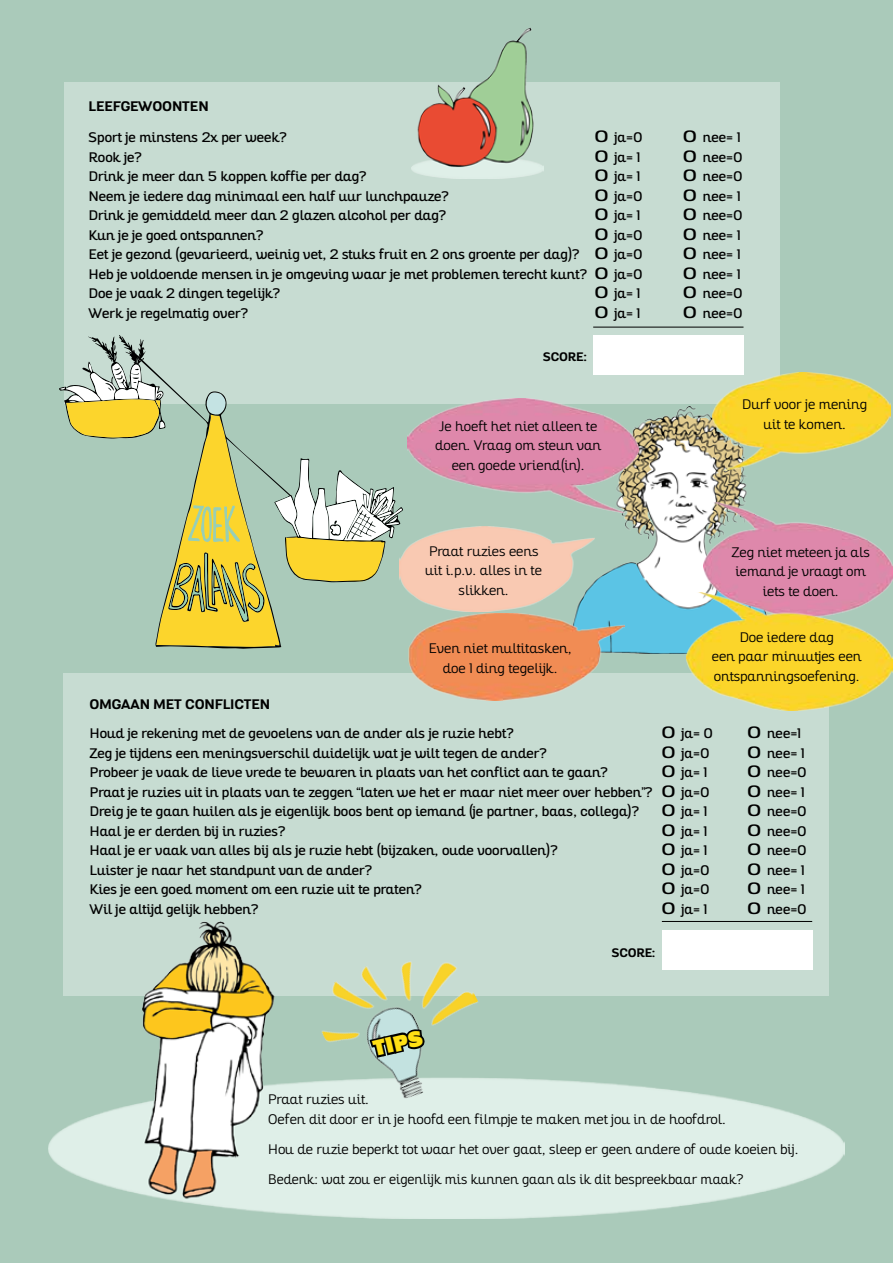
<style>
.page{position:relative;width:893px;height:1263px;background:#aacaba}
.page>*{position:absolute;margin:0;border:0;box-sizing:border-box;transform-origin:0 0}
.t1{font:900 21.3px "Altair";color:#ffe014}
.t2{font:13.5px "Altair";color:#000}
.t3{font:300 13.5px/19.5px "Altair";color:#000;text-align:center}
.t4{font:700 13.5px "Altair";color:#000}
.t5{font:13.5px "Altair";color:#010202}
.t6{font:700 12px "Altair";color:#000}
.s1{font-size:15.9px}
</style>
<div class="page">
<div style="left:64px;top:673px;width:765px;height:323px;background:#c7dcd2"></div>
<div style="left:64px;top:82px;width:715px;height:321px;background:#c7dcd2"></div>
<hr style="left:593px;top:327px;width:150px;height:1px;background:#000">
<div style="left:593px;top:335px;width:150px;height:40px;background:#fff"></div>
<img style="left:411px;top:28px;width:133px;height:151px">
<img style="left:48px;top:921px;width:797px;height:297px">
<svg style="left:59px;top:335px;width:345px;height:312px"></svg>
<img style="left:399px;top:526px;width:147px;height:85px">
<img style="left:304px;top:928px;width:200px;height:193px">
<svg style="left:367px;top:1003px;width:61px;height:57px"></svg>
<img style="left:546px;top:407px;width:201px;height:246px">
<img style="left:713px;top:372px;width:177px;height:99px">
<img style="left:704px;top:502px;width:189px;height:90px">
<img style="left:408px;top:398px;width:231px;height:115px">
<img style="left:409px;top:613px;width:216px;height:87px">
<img style="left:686px;top:592px;width:207px;height:118px">
<p class="t4" style="left:89px;top:97px;width:121px">LEEFGEWOONTEN</p>
<p class="t2" style="left:89px;top:129px;width:199px">Sport je minstens 2x per week?</p>
<p class="t2" style="left:594px;top:129px;width:50px"><span class="s1">0</span> ja=0</p>
<p class="t2" style="left:683px;top:129px;width:59px"><span class="s1">0</span> nee= 1</p>
<p class="t2" style="left:89px;top:148px;width:54px">Rook je?</p>
<p class="t2" style="left:594px;top:148px;width:48px"><span class="s1">0</span> ja= 1</p>
<p class="t2" style="left:683px;top:148px;width:62px"><span class="s1">0</span> nee=0</p>
<p class="t2" style="left:89px;top:168px;width:279px">Drink je meer dan 5 koppen koffie per dag?</p>
<p class="t2" style="left:594px;top:168px;width:48px"><span class="s1">0</span> ja= 1</p>
<p class="t2" style="left:683px;top:168px;width:62px"><span class="s1">0</span> nee=0</p>
<p class="t2" style="left:89px;top:187px;width:361px">Neem je iedere dag minimaal een half uur lunchpauze?</p>
<p class="t2" style="left:594px;top:187px;width:50px"><span class="s1">0</span> ja=0</p>
<p class="t2" style="left:683px;top:187px;width:59px"><span class="s1">0</span> nee= 1</p>
<p class="t2" style="left:89px;top:207px;width:359px">Drink je gemiddeld meer dan 2 glazen alcohol per dag?</p>
<p class="t2" style="left:594px;top:207px;width:48px"><span class="s1">0</span> ja= 1</p>
<p class="t2" style="left:683px;top:207px;width:62px"><span class="s1">0</span> nee=0</p>
<p class="t2" style="left:89px;top:226px;width:176px">Kun je je goed ontspannen?</p>
<p class="t2" style="left:594px;top:226px;width:50px"><span class="s1">0</span> ja=0</p>
<p class="t2" style="left:683px;top:226px;width:59px"><span class="s1">0</span> nee= 1</p>
<p class="t2" style="left:89px;top:246px;width:555px">Eet je gezond (gevarieerd, weinig vet, 2 stuks fruit en 2 ons groente per dag)? <span class="s1">0</span> ja=0</p>
<p class="t2" style="left:683px;top:246px;width:59px"><span class="s1">0</span> nee= 1</p>
<p class="t2" style="left:89px;top:265px;width:555px">Heb je voldoende mensen in je omgeving waar je met problemen terecht kunt? <span class="s1">0</span> ja=0</p>
<p class="t2" style="left:683px;top:265px;width:59px"><span class="s1">0</span> nee= 1</p>
<p class="t2" style="left:89px;top:285px;width:193px">Doe je vaak 2 dingen tegelijk?</p>
<p class="t2" style="left:594px;top:285px;width:48px"><span class="s1">0</span> ja= 1</p>
<p class="t2" style="left:683px;top:285px;width:62px"><span class="s1">0</span> nee=0</p>
<p class="t2" style="left:89px;top:304px;width:161px">Werk je regelmatig over?</p>
<p class="t2" style="left:594px;top:304px;width:48px"><span class="s1">0</span> ja= 1</p>
<p class="t2" style="left:683px;top:304px;width:62px"><span class="s1">0</span> nee=0</p>
<p class="t6" style="left:543px;top:348px;width:46px">SCORE:</p>
<p class="t3" style="left:435px;top:416px;width:168px">Je hoeft het niet alleen te doen. Vraag om steun van een goede vriend(in).</p>
<p class="t3" style="left:425px;top:542px;width:118px">Praat ruzies eens uit i.p.v. alles in te slikken.</p>
<p class="t3" style="left:742px;top:395px;width:127px">Durf voor je mening uit te komen.</p>
<p class="t3" style="left:732px;top:542px;width:140px">Zeg niet meteen ja als iemand je vraagt om iets te doen.</p>
<p class="t3" style="left:429px;top:639px;width:145px">Even niet multitasken, doe 1 ding tegelijk.</p>
<p class="t3" style="left:712px;top:627px;width:151px">Doe iedere dag<br>een paar minuutjes een ontspanningsoefening.</p>
<p class="t4" style="left:90px;top:695px;width:182px">OMGAAN MET CONFLICTEN</p>
<p class="t2" style="left:90px;top:725px;width:425px">Houd je rekening met de gevoelens van de ander als je ruzie hebt?</p>
<p class="t2" style="left:661px;top:725px;width:53px"><span class="s1">0</span> ja= 0</p>
<p class="t2" style="left:747px;top:725px;width:56px"><span class="s1">0</span> nee=1</p>
<p class="t2" style="left:90px;top:744px;width:458px">Zeg je tijdens een meningsverschil duidelijk wat je wilt tegen de ander?</p>
<p class="t2" style="left:661px;top:744px;width:50px"><span class="s1">0</span> ja=0</p>
<p class="t2" style="left:747px;top:744px;width:59px"><span class="s1">0</span> nee= 1</p>
<p class="t2" style="left:90px;top:764px;width:519px">Probeer je vaak de lieve vrede te bewaren in plaats van het conflict aan te gaan?</p>
<p class="t2" style="left:661px;top:764px;width:48px"><span class="s1">0</span> ja= 1</p>
<p class="t2" style="left:747px;top:764px;width:62px"><span class="s1">0</span> nee=0</p>
<p class="t2" style="left:90px;top:783px;width:622px">Praat je ruzies uit in plaats van te zeggen “laten we het er maar niet meer over hebben”? <span class="s1">0</span> ja=0</p>
<p class="t2" style="left:747px;top:783px;width:59px"><span class="s1">0</span> nee= 1</p>
<p class="t2" style="left:90px;top:803px;width:551px">Dreig je te gaan huilen als je eigenlijk boos bent op iemand (je partner, baas, collega)?</p>
<p class="t2" style="left:661px;top:803px;width:48px"><span class="s1">0</span> ja= 1</p>
<p class="t2" style="left:747px;top:803px;width:62px"><span class="s1">0</span> nee=0</p>
<p class="t5" style="left:90px;top:822px;width:197px">Haal je er derden bij in ruzies?</p>
<p class="t2" style="left:661px;top:822px;width:48px"><span class="s1">0</span> ja= 1</p>
<p class="t2" style="left:747px;top:822px;width:62px"><span class="s1">0</span> nee=0</p>
<p class="t2" style="left:90px;top:842px;width:469px">Haal je er vaak van alles bij als je ruzie hebt (bijzaken, oude voorvallen)?</p>
<p class="t2" style="left:661px;top:842px;width:48px"><span class="s1">0</span> ja= 1</p>
<p class="t2" style="left:747px;top:842px;width:62px"><span class="s1">0</span> nee=0</p>
<p class="t2" style="left:90px;top:861px;width:284px">Luister je naar het standpunt van de ander?</p>
<p class="t2" style="left:661px;top:861px;width:50px"><span class="s1">0</span> ja=0</p>
<p class="t2" style="left:747px;top:861px;width:59px"><span class="s1">0</span> nee= 1</p>
<p class="t2" style="left:90px;top:881px;width:333px">Kies je een goed moment om een ruzie uit te praten?</p>
<p class="t2" style="left:661px;top:881px;width:50px"><span class="s1">0</span> ja=0</p>
<p class="t2" style="left:747px;top:881px;width:59px"><span class="s1">0</span> nee= 1</p>
<p class="t2" style="left:90px;top:900px;width:170px">Wil je altijd gelijk hebben?</p>
<p class="t2" style="left:661px;top:900px;width:48px"><span class="s1">0</span> ja= 1</p>
<p class="t2" style="left:747px;top:900px;width:62px"><span class="s1">0</span> nee=0</p>
<p class="t6" style="left:612px;top:945px;width:46px">SCORE:</p>
<h1 class="t1" style="left:370px;top:1034px;width:51px;rotate:-13deg">TIPS</h1>
<p class="t3" style="left:268px;top:1090px;width:460px;text-align:left">Praat ruzies uit.<br>Oefen dit door er in je hoofd een filmpje te maken met jou in de hoofdrol.</p>
<p class="t3" style="left:268px;top:1140px;width:532px">Hou de ruzie beperkt tot waar het over gaat, sleep er geen andere of oude koeien bij.</p>
<p class="t3" style="left:268px;top:1170px;width:477px">Bedenk: wat zou er eigenlijk mis kunnen gaan als ik dit bespreekbaar maak?</p>
</div>
